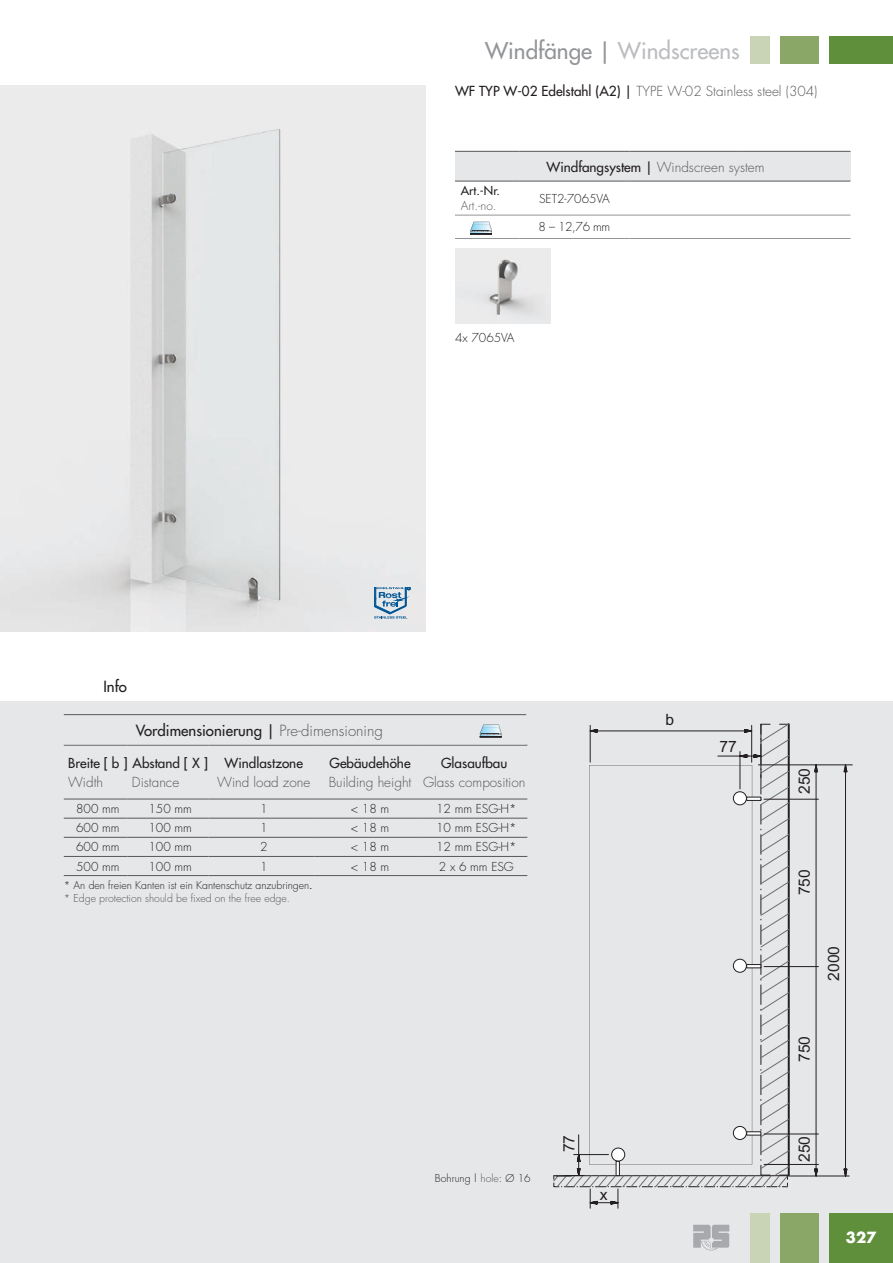
<style>
.page{position:relative;width:893px;height:1263px;background:#fff}
.page>*{position:absolute;margin:0;border:0;box-sizing:border-box;transform-origin:0 0}
.t1{font:22.5px "Futura";color:#bcbdc0}
.t2{font:15.6px "Arial";color:#231f20}
.t3{font:15px "Futura";color:#231f20}
.t4{font:700 15px "Futura";color:#fff}
.t5{font:300 13.5px "Futura";color:#57585a}
.t6{font:13.5px "Futura";color:#231f20}
.Fliess_Deu{font:300 12px "Futura";color:#231f20}
.t7{font:12px "Futura";color:#231f20}
.t8{font:300 12px "Futura";color:#57585a}
.t9{font:300 10.5px "Futura";color:#231f20}
.t10{font:300 10.5px "Futura";color:#57585a}
.s1{color:#939598}
.s2{font-weight:400;color:#231f20}
.s3{font-weight:300;color:#57585a}
.s4{font-family:"Helvetica";font-weight:400}
.s5{color:#57585a}
</style>
<div class="page">
<div style="left:829px;top:36px;width:64px;height:28px;background:#608f3c"></div>
<div style="left:780px;top:36px;width:39px;height:28px;background:#8ba768"></div>
<div style="left:750px;top:36px;width:20px;height:28px;background:#c9d4b6"></div>
<img style="left:0;top:85px;width:425px;height:546px">
<img style="left:455px;top:249px;width:95px;height:74px">
<div style="left:0;top:701px;width:893px;height:562px;background:#e6e7e9"></div>
<svg style="left:553px;top:723px;width:296px;height:485px"></svg>
<svg style="left:374px;top:587px;width:36px;height:31px"></svg>
<div style="left:829px;top:1213px;width:64px;height:50px;background:#608f3c"></div>
<div style="left:780px;top:1213px;width:39px;height:50px;background:#8ba768"></div>
<div style="left:750px;top:1213px;width:20px;height:50px;background:#c9d4b6"></div>
<svg style="left:693px;top:1225px;width:36px;height:25px"></svg>
<div style="left:455px;top:151px;width:395px;height:30px;background:#e6e7e9"></div>
<svg style="left:455px;top:214px;width:395px;height:1px"></svg>
<hr style="left:455px;top:215px;width:64px;height:1px;background:#939598">
<hr style="left:519px;top:215px;width:111px;height:1px;background:#939598">
<hr style="left:630px;top:215px;width:110px;height:1px;background:#939598">
<hr style="left:740px;top:215px;width:110px;height:1px;background:#939598">
<hr style="left:455px;top:238px;width:64px;height:1px;background:#939598">
<hr style="left:519px;top:238px;width:111px;height:1px;background:#939598">
<hr style="left:630px;top:238px;width:110px;height:1px;background:#939598">
<hr style="left:740px;top:238px;width:110px;height:1px;background:#939598">
<hr style="left:455px;top:151px;width:64px;height:1px;background:#57585a">
<hr style="left:519px;top:151px;width:111px;height:1px;background:#57585a">
<hr style="left:630px;top:151px;width:110px;height:1px;background:#57585a">
<hr style="left:740px;top:151px;width:110px;height:1px;background:#57585a">
<hr style="left:455px;top:181px;width:64px;height:1px;background:#57585a">
<hr style="left:519px;top:181px;width:111px;height:1px;background:#57585a">
<hr style="left:630px;top:181px;width:110px;height:1px;background:#57585a">
<hr style="left:740px;top:181px;width:110px;height:1px;background:#57585a">
<div style="left:470px;top:233px;width:22px;height:2px;border:1px solid #231f20"></div>
<svg style="left:470px;top:222px;width:22px;height:12px"></svg>
<hr style="left:64px;top:818px;width:64px;height:1px;background:#57585a">
<hr style="left:128px;top:818px;width:80px;height:1px;background:#57585a">
<hr style="left:315px;top:818px;width:106px;height:1px;background:#57585a">
<hr style="left:421px;top:818px;width:106px;height:1px;background:#57585a">
<hr style="left:64px;top:837px;width:64px;height:1px;background:#57585a">
<hr style="left:128px;top:837px;width:80px;height:1px;background:#57585a">
<hr style="left:208px;top:837px;width:107px;height:1px;background:#57585a">
<hr style="left:315px;top:837px;width:106px;height:1px;background:#57585a">
<hr style="left:421px;top:837px;width:106px;height:1px;background:#57585a">
<hr style="left:64px;top:856px;width:64px;height:1px;background:#57585a">
<hr style="left:128px;top:856px;width:80px;height:1px;background:#57585a">
<hr style="left:208px;top:856px;width:107px;height:1px;background:#57585a">
<hr style="left:315px;top:856px;width:106px;height:1px;background:#57585a">
<hr style="left:421px;top:856px;width:106px;height:1px;background:#57585a">
<hr style="left:64px;top:875px;width:64px;height:1px;background:#57585a">
<hr style="left:128px;top:875px;width:80px;height:1px;background:#57585a">
<hr style="left:208px;top:875px;width:107px;height:1px;background:#57585a">
<hr style="left:315px;top:875px;width:106px;height:1px;background:#57585a">
<hr style="left:421px;top:875px;width:106px;height:1px;background:#57585a">
<hr style="left:208px;top:818px;width:107px;height:1px;background:#57585a">
<hr style="left:64px;top:799px;width:64px;height:1px;background:#57585a">
<hr style="left:128px;top:799px;width:80px;height:1px;background:#57585a">
<hr style="left:208px;top:799px;width:107px;height:1px;background:#57585a">
<hr style="left:315px;top:799px;width:106px;height:1px;background:#57585a">
<hr style="left:421px;top:799px;width:106px;height:1px;background:#57585a">
<hr style="left:64px;top:714px;width:391px;height:1px;background:#57585a">
<hr style="left:455px;top:714px;width:71px;height:1px;background:#57585a">
<svg style="left:64px;top:715px;width:463px;height:84px"></svg>
<h1 class="t1" style="left:485px;top:36px;width:256px"><span class="s1">Windfänge |</span> Windscreens</h1>
<p class="t5" style="left:455px;top:82px;width:364px"><span class="s2">WF TYP W-02 Edelstahl (A2) |</span> TYPE W-02 Stainless steel (304)</p>
<p class="t7" style="left:461px;top:183px;width:41px">Art.-Nr.</p>
<p class="t8" style="left:461px;top:198px;width:37px">Art.-no.</p>
<p class="t5" style="left:546px;top:158px;width:220px"><span class="s2">Windfangsystem |</span> Windscreen system</p>
<p class="Fliess_Deu" style="left:539px;top:191px;width:72px">SET2-7065VA</p>
<p class="Fliess_Deu" style="left:539px;top:219px;width:73px">8 – 12,76 mm</p>
<p class="Fliess_Deu" style="left:455px;top:330px;width:61px">4x 7065VA</p>
<p class="t3" style="left:103px;top:677px;width:25px">Info</p>
<p class="t3" style="left:136px;top:721px;width:249px">Vordimensionierung | <span class="s3">Pre-dimensioning</span></p>
<p class="t6" style="left:68px;top:754px;width:141px">Breite [ b ] Abstand [ X ]</p>
<p class="t5" style="left:68px;top:774px;width:37px">Width</p>
<p class="t5" style="left:132px;top:774px;width:49px">Distance</p>
<p class="t6" style="left:225px;top:754px;width:80px">Windlastzone</p>
<p class="t5" style="left:217px;top:774px;width:95px">Wind load zone</p>
<p class="t6" style="left:329px;top:754px;width:83px">Gebäudehöhe</p>
<p class="t5" style="left:329px;top:774px;width:84px">Building height</p>
<p class="t6" style="left:441px;top:754px;width:68px">Glasaufbau</p>
<p class="t5" style="left:423px;top:774px;width:104px">Glass composition</p>
<p class="Fliess_Deu" style="left:76px;top:801px;width:45px">800 mm</p>
<p class="Fliess_Deu" style="left:148px;top:801px;width:45px">150 mm</p>
<p class="Fliess_Deu" style="left:260px;top:801px;width:9px">1</p>
<p class="Fliess_Deu" style="left:351px;top:801px;width:40px">&lt; 18 m</p>
<p class="Fliess_Deu" style="left:436px;top:801px;width:82px">12 mm ESG-H*</p>
<p class="Fliess_Deu" style="left:76px;top:820px;width:45px">600 mm</p>
<p class="Fliess_Deu" style="left:148px;top:820px;width:45px">100 mm</p>
<p class="Fliess_Deu" style="left:260px;top:820px;width:9px">1</p>
<p class="Fliess_Deu" style="left:351px;top:820px;width:40px">&lt; 18 m</p>
<p class="Fliess_Deu" style="left:436px;top:820px;width:82px">10 mm ESG-H*</p>
<p class="Fliess_Deu" style="left:76px;top:839px;width:45px">600 mm</p>
<p class="Fliess_Deu" style="left:148px;top:839px;width:45px">100 mm</p>
<p class="Fliess_Deu" style="left:260px;top:839px;width:9px">2</p>
<p class="Fliess_Deu" style="left:351px;top:839px;width:40px">&lt; 18 m</p>
<p class="Fliess_Deu" style="left:436px;top:839px;width:82px">12 mm ESG-H*</p>
<p class="Fliess_Deu" style="left:76px;top:858px;width:45px">500 mm</p>
<p class="Fliess_Deu" style="left:148px;top:858px;width:45px">100 mm</p>
<p class="Fliess_Deu" style="left:260px;top:858px;width:9px">1</p>
<p class="Fliess_Deu" style="left:351px;top:858px;width:40px">&lt; 18 m</p>
<p class="Fliess_Deu" style="left:439px;top:858px;width:76px">2 x 6 mm ESG</p>
<p class="t9" style="left:64px;top:879px;width:250px">* An den freien Kanten ist ein Kantenschutz anzubringen<span class="s4">.</span></p>
<p class="t10" style="left:64px;top:891px;width:228px">* Edge protection should be fixed on the free edge.</p>
<p class="t2" style="left:666px;top:710px;width:10px">b</p>
<p class="t2" style="left:719px;top:736px;width:19px">77</p>
<p class="t9" style="left:435px;top:1171px;width:97px">Bohrung | <span class="s5">hole</span>: Ø 16</p>
<p class="t2" style="left:559px;top:1152px;width:19px;rotate:-90deg">77</p>
<p class="t2" style="left:600px;top:1184px;width:9px">x</p>
<p class="t2" style="left:794px;top:794px;width:28px;rotate:-90deg">250</p>
<p class="t2" style="left:794px;top:895px;width:28px;rotate:-90deg">750</p>
<p class="t2" style="left:824px;top:980px;width:36px;rotate:-90deg">2000</p>
<p class="t2" style="left:794px;top:1062px;width:28px;rotate:-90deg">750</p>
<p class="t2" style="left:794px;top:1162px;width:28px;rotate:-90deg">250</p>
<p class="t4" style="left:846px;top:1227px;width:32px">327</p>
</div>
